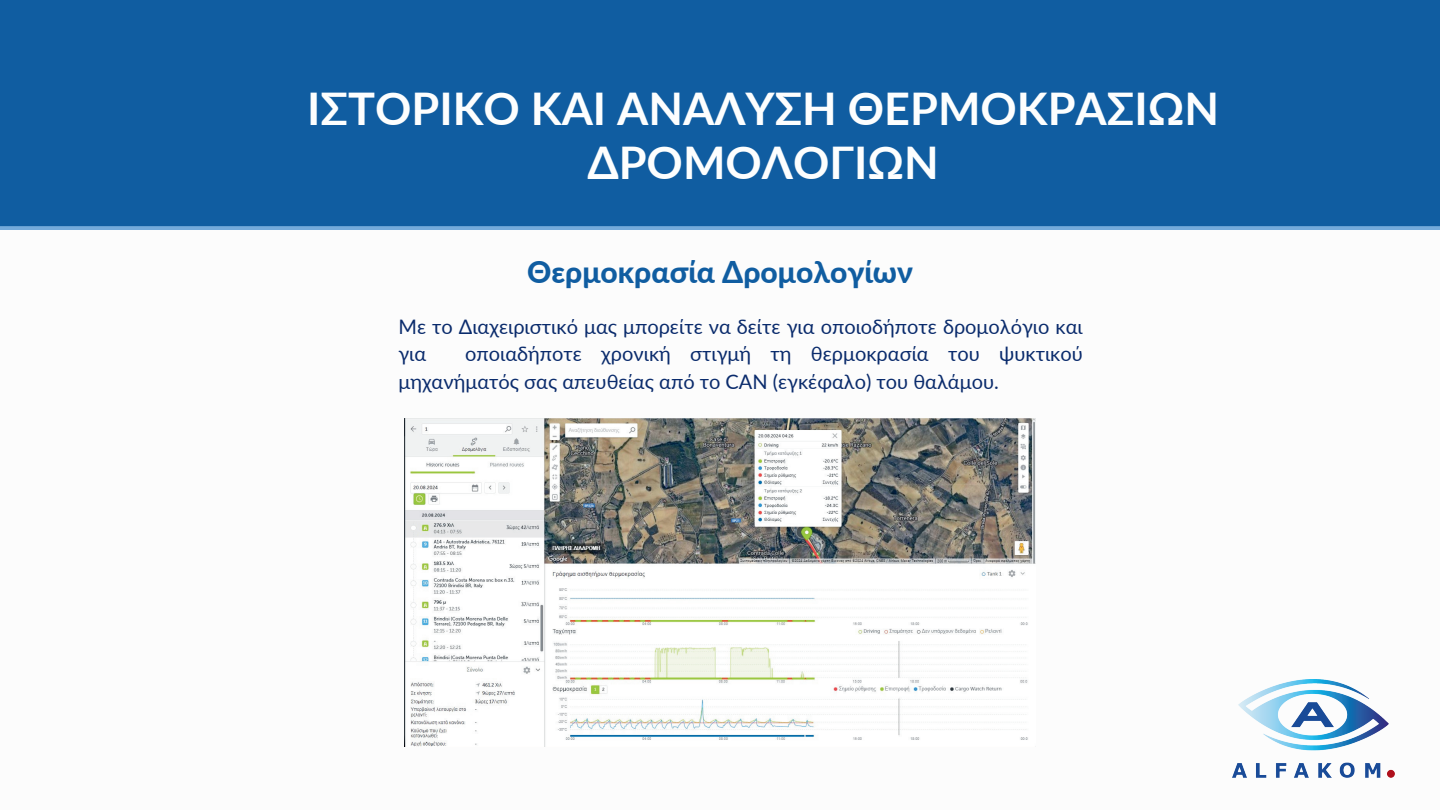
<style>
.page{position:relative;width:1440px;height:810px;background:#fff}
.page>*{position:absolute;margin:0;border:0;box-sizing:border-box;transform-origin:0 0}
.t1{font:700 45px/54px "Lato";color:#fdfefe;text-align:center}
.t2{font:800 30px "Lato";color:#105da1}
.t3{font:20px/27.8px "Lato";color:#0a2b6c}
</style>
<div class="page">
<div style="left:0;top:0;width:1440px;height:229px;background:#105da1"></div>
<img style="left:404px;top:419px;width:632px;height:327px">
<img style="left:1233px;top:680px;width:162px;height:97px">
<h1 class="t1" style="left:307px;top:80px;width:913px">ΙΣΤΟΡΙΚΟ ΚΑΙ ΑΝΑΛΥΣΗ ΘΕΡΜΟΚΡΑΣΙΩΝ<br>ΔΡΟΜΟΛΟΓΙΩΝ</h1>
<h2 class="t2" style="left:527px;top:250px;width:387px">Θερμοκρασία Δρομολογίων</h2>
<p class="t3" style="left:398px;top:312px;width:686px">Με το Διαχειριστικό μας μπορείτε να δείτε για οποιοδήποτε δρομολόγιο και για</p>
<p class="t3" style="left:398px;top:339px;width:686px;text-indent:67px">οποιαδήποτε χρονική στιγμή τη θερμοκρασία του ψυκτικού μηχανήματός σας απευθείας από το CAN (εγκέφαλο) του θαλάμου.</p>
</div>
